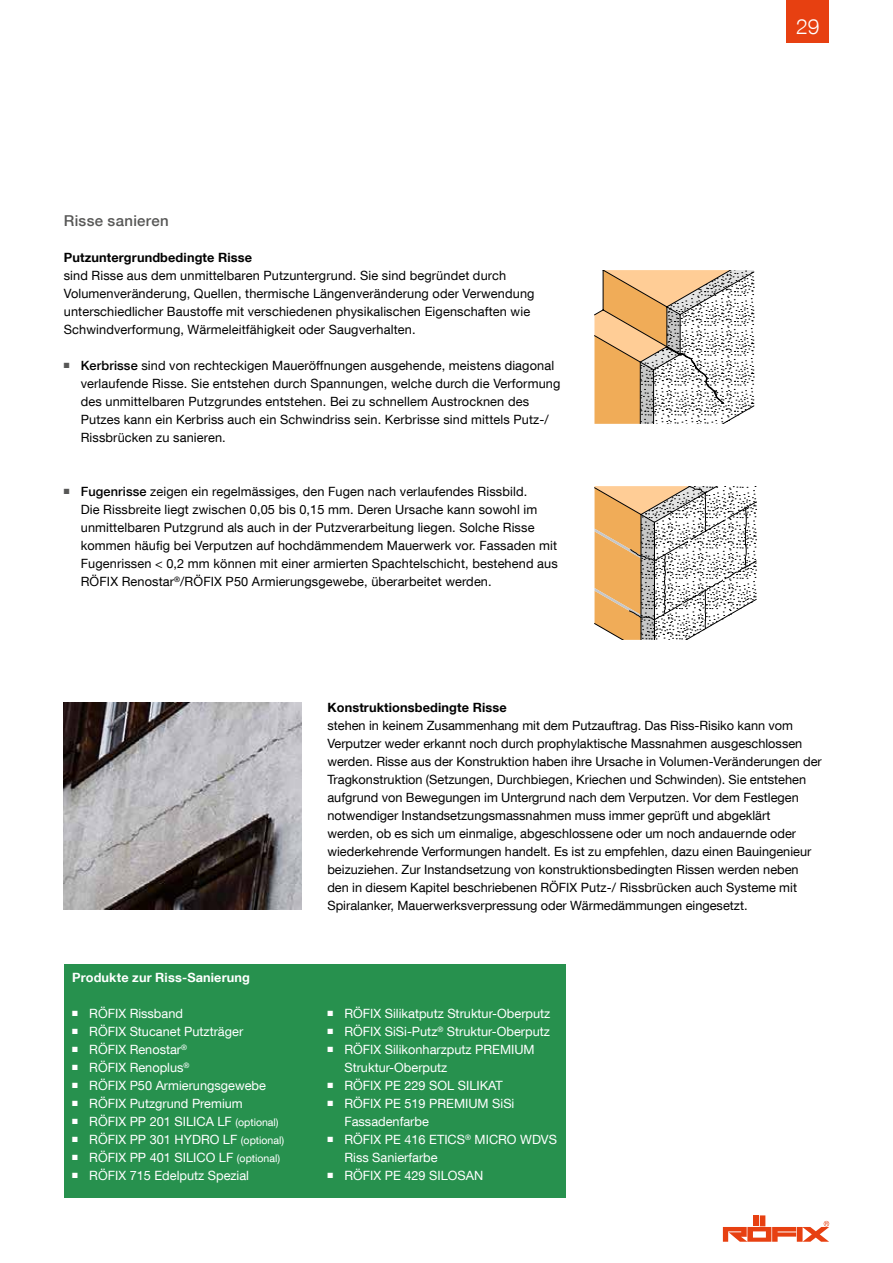
<style>
.page{position:relative;width:893px;height:1263px;background:#fff}
.page>*{position:absolute;margin:0;border:0;box-sizing:border-box;transform-origin:0 0}
.t1{font:300 21px "Helvetica Neue LT Com";color:#fff}
.t2{font:500 15px "Helvetica Neue LT Com";letter-spacing:.02em;color:#575756}
.t3{font:12.75px/18px "Helvetica Neue LT Com";letter-spacing:.01em;color:#000}
.t4{font:12.75px/18px "Helvetica Neue LT Com";color:#fff}
.t5{font:700 12.75px "Helvetica Neue LT Com";letter-spacing:.01em;color:#000}
.t6{font:700 12.75px "Helvetica Neue LT Com";letter-spacing:.01em;color:#fff}
.s1{color:#575756}
.s2{font-weight:500}
.s3{font-size:10.5px}
</style>
<div class="page">
<div style="left:787px;top:0;width:42px;height:43px;background:#e74011"></div>
<div style="left:760px;top:1215px;width:5px;height:11px;background:#e74011"></div>
<div style="left:753px;top:1215px;width:6px;height:11px;background:#e74011"></div>
<svg style="left:723px;top:1221px;width:106px;height:21px"></svg>
<svg style="left:594px;top:270px;width:161px;height:154px"></svg>
<svg style="left:594px;top:486px;width:163px;height:154px"></svg>
<img style="left:64px;top:703px;width:238px;height:207px">
<div style="left:64px;top:964px;width:502px;height:233px;background:#27914e"></div>
<p class="t2" style="left:64px;top:211px;width:107px">Risse sanieren</p>
<p class="t5" style="left:64px;top:249px;width:190px">Putzuntergrundbedingte Risse</p>
<p class="t3" style="left:64px;top:266px;width:472px">sind Risse aus dem unmittelbaren Putzuntergrund. Sie sind begründet durch Volumenveränderung, Quellen, thermische Längenveränderung oder Verwendung unterschiedlicher Baustoffe mit verschiedenen physikalischen Eigenschaften wie Schwindverformung, Wärmeleitfähigkeit oder Saugverhalten.</p>
<p class="t3" style="left:81px;top:356px;width:481px;text-indent:-17px"><span class="s1">■</span> <span class="s2">Kerbrisse</span> sind von rechteckigen Maueröffnungen ausgehende, meistens diagonal verlaufende Risse. Sie entstehen durch Spannungen, welche durch die Verformung des unmittelbaren Putzgrundes entstehen. Bei zu schnellem Austrocknen des Putzes kann ein Kerbriss auch ein Schwindriss sein. Kerbrisse sind mittels Putz-/ Rissbrücken zu sanieren.</p>
<p class="t3" style="left:81px;top:482px;width:478px;text-indent:-17px"><span class="s1">■</span> <span class="s2">Fugenrisse</span> zeigen ein regelmässiges, den Fugen nach verlaufendes Rissbild.<br>Die Rissbreite liegt zwischen 0,05 bis 0,15 mm. Deren Ursache kann sowohl im unmittelbaren Putzgrund als auch in der Putzverarbeitung liegen. Solche Risse kommen häufig bei Verputzen auf hochdämmendem Mauerwerk vor. Fassaden mit Fugenrissen &lt; 0,2 mm können mit einer armierten Spachtelschicht, bestehend aus RÖFIX Renostar<sup>®</sup>/RÖFIX P50 Armierungsgewebe, überarbeitet werden.</p>
<h1 class="t1" style="left:796px;top:13px;width:25px">29</h1>
<p class="t6" style="left:72px;top:969px;width:179px">Produkte zur Riss-Sanierung</p>
<p class="t4" style="left:72px;top:1004px;width:112px">■ RÖFIX Rissband</p>
<p class="t4" style="left:72px;top:1022px;width:172px">■ RÖFIX Stucanet Putzträger</p>
<p class="t4" style="left:72px;top:1040px;width:116px">■ RÖFIX Renostar<sup>®</sup></p>
<p class="t4" style="left:72px;top:1058px;width:119px">■ RÖFIX Renoplus<sup>®</sup></p>
<p class="t4" style="left:72px;top:1076px;width:195px">■ RÖFIX P50 Armierungsgewebe</p>
<p class="t4" style="left:72px;top:1094px;width:172px">■ RÖFIX Putzgrund Premium</p>
<p class="t4" style="left:72px;top:1112px;width:208px">■ RÖFIX PP 201 SILICA LF <span class="s3">(optional)</span></p>
<p class="t4" style="left:72px;top:1130px;width:213px">■ RÖFIX PP 301 HYDRO LF <span class="s3">(optional)</span></p>
<p class="t4" style="left:72px;top:1148px;width:209px">■ RÖFIX PP 401 SILICO LF <span class="s3">(optional)</span></p>
<p class="t4" style="left:72px;top:1166px;width:178px">■ RÖFIX 715 Edelputz Spezial</p>
<p class="t5" style="left:327px;top:699px;width:181px">Konstruktionsbedingte Risse</p>
<p class="t3" style="left:327px;top:716px;width:496px">stehen in keinem Zusammenhang mit dem Putzauftrag. Das Riss-Risiko kann vom Verputzer weder erkannt noch durch prophylaktische Massnahmen ausgeschlossen werden. Risse aus der Konstruktion haben ihre Ursache in Volumen-Veränderungen der Tragkonstruktion (Setzungen, Durchbiegen, Kriechen und Schwinden). Sie entstehen aufgrund von Bewegungen im Untergrund nach dem Verputzen. Vor dem Festlegen notwendiger Instandsetzungsmassnahmen muss immer geprüft und abgeklärt<br>werden, ob es sich um einmalige, abgeschlossene oder um noch andauernde oder wiederkehrende Verformungen handelt. Es ist zu empfehlen, dazu einen Bauingenieur beizuziehen. Zur Instandsetzung von konstruktionsbedingten Rissen werden neben den in diesem Kapitel beschriebenen RÖFIX Putz-/ Rissbrücken auch Systeme mit Spiralanker, Mauerwerksverpressung oder Wärmedämmungen eingesetzt.</p>
<p class="t4" style="left:327px;top:1004px;width:224px">■ RÖFIX Silikatputz Struktur-Oberputz</p>
<p class="t4" style="left:327px;top:1022px;width:224px">■ RÖFIX SiSi-Putz<sup>®</sup> Struktur-Oberputz</p>
<p class="t4" style="left:344px;top:1040px;width:192px;text-indent:-17px">■ RÖFIX Silikonharzputz PREMIUM<br>Struktur-Oberputz</p>
<p class="t4" style="left:327px;top:1076px;width:177px">■ RÖFIX PE 229 SOL SILIKAT</p>
<p class="t4" style="left:344px;top:1094px;width:172px;text-indent:-17px">■ RÖFIX PE 519 PREMIUM SiSi<br>Fassadenfarbe</p>
<p class="t4" style="left:344px;top:1130px;width:214px;text-indent:-17px">■ RÖFIX PE 416 ETICS<sup>®</sup> MICRO WDVS<br>Riss Sanierfarbe</p>
<p class="t4" style="left:327px;top:1166px;width:157px">■ RÖFIX PE 429 SILOSAN</p>
</div>
